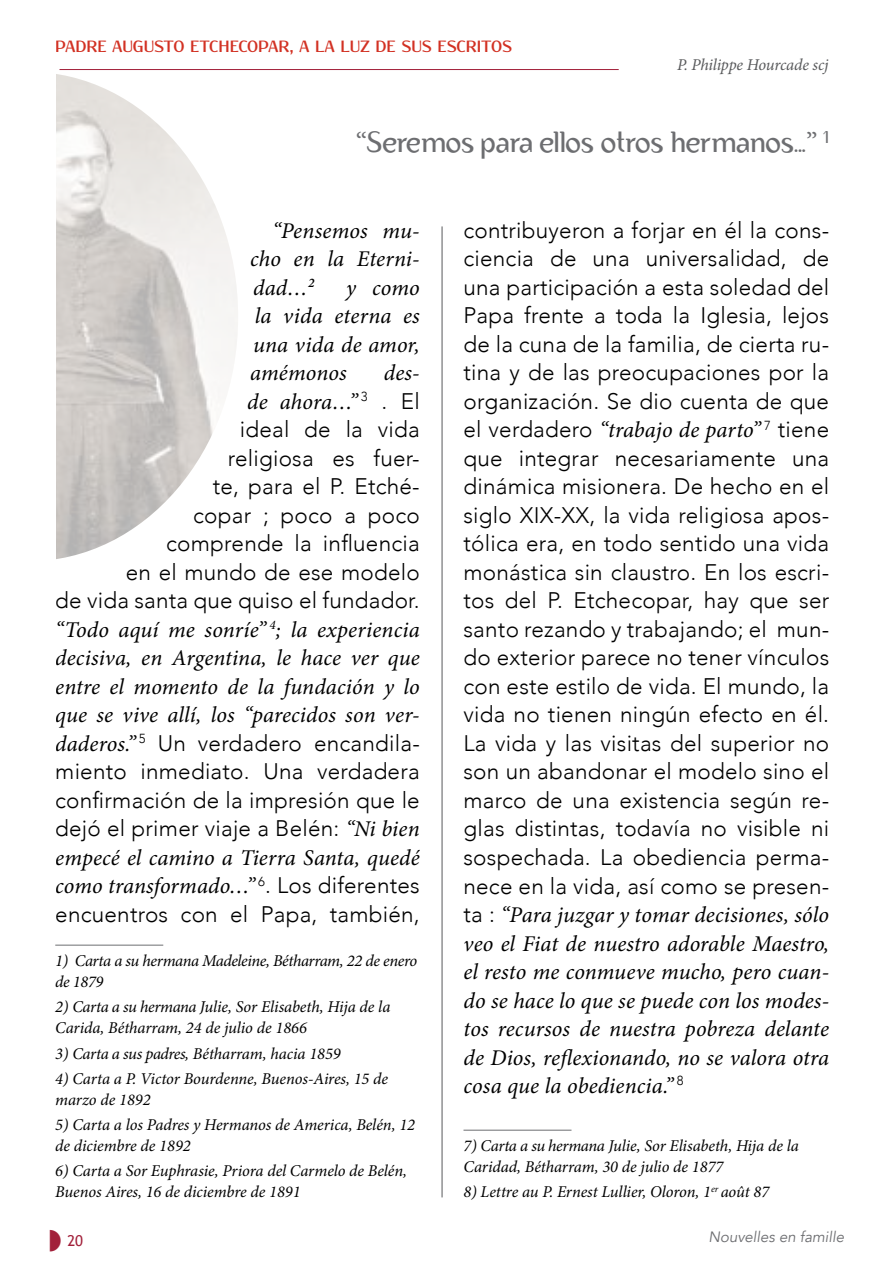
<style>
.page{position:relative;width:893px;height:1263px;background:#fff}
.page>*{position:absolute;margin:0;border:0;box-sizing:border-box;transform-origin:0 0}
.t1{font:28.5px "Bertolt Brecht";letter-spacing:-.01em;color:#6d6e71}
.t2{font:300 22.5px/28.5px "Avenir";letter-spacing:.01em;color:#000;text-align:justify}
.t3{font:italic 22.5px/28.5px "Minion Pro";letter-spacing:.005em;color:#000;text-align:justify}
.t4{font:700 18px "Resagokr";letter-spacing:-.005em;color:#d23123}
.t5{font:italic 16.5px/21px "Minion Pro";letter-spacing:-.01em;color:#000}
.t6{font:italic 16.5px "Minion Pro";letter-spacing:-.015em;color:#58595b}
.t7{font:italic 15px "Avenir";color:#6d6e71}
.t8{font:15px "Trebuchet MS";color:#a2203a}
.s1{font-family:"Minion Pro"}
.s2{font-family:"Avenir";font-weight:300;font-style:normal}
.s3{font-family:"Minion Pro";font-weight:400;font-style:italic}
</style>
<div class="page">
<hr style="left:442px;top:226px;width:1px;height:971px;background:#58595b">
<hr style="left:60px;top:69px;width:559px;height:1px;background:#a2203a">
<hr style="left:463px;top:1130px;width:108px;height:1px;background:#6d6e71">
<hr style="left:55px;top:945px;width:108px;height:1px;background:#6d6e71">
<img style="left:56px;top:74px;width:182px;height:485px">
<p class="t4" style="left:55px;top:37px;width:458px">PADRE AUGUSTO ETCHECOPAR, A LA LUZ DE SUS ESCRITOS</p>
<p class="t6" style="left:677px;top:53px;width:153px">P. Philippe Hourcade scj</p>
<p class="t1" style="left:356px;top:126px;width:475px"><span class="s1">“</span>Seremos para ellos otros hermanos...<span class="s1">”</span> <sup>1</sup></p>
<p class="t3" style="left:250px;top:216px;width:171px;text-indent:15px"><sup>1</sup>“Pensemos mu&shy;cho en la Eterni&shy;dad…<sup>2</sup></p>
<p class="t3" style="left:250px;top:273px;width:171px;text-indent:96px">y como la vida eterna es una vida de amor, amémonos</p>
<p class="t3" style="left:247px;top:359px;width:174px;text-align:right">des-<br>de ahora…” <sup>3</sup> <span class="s2">. El</span></p>
<p class="t2" style="left:55px;top:415px;width:366px;text-align:right">ideal de la vida<br>religiosa es fuer-<br>te, para el P. Etché-<br>copar ; poco a poco<br>comprende la influencia<br>en el mundo de ese modelo<br>de vida santa que quiso el fundador.</p>
<p class="t3" style="left:55px;top:615px;width:366px">“Todo aquí me sonríe” <sup>4</sup>; la experiencia decisiva, en Argentina, le hace ver que entre el momento de la fundación y lo que se vive allí, los “parecidos son ver-</p>
<p class="t2" style="left:55px;top:729px;width:366px"><span class="s3">daderos.”</span> <sup>5</sup> Un verdadero encandila&shy;miento inmediato. Una verdadera confirmación de la impresión que le dejó el primer viaje a Belén: <span class="s3">“Ni bien</span></p>
<p class="t3" style="left:55px;top:843px;width:366px">empecé el camino a Tierra Santa, quedé como transformado…” <sup>6</sup><span class="s2">. Los diferentes</span></p>
<p class="t2" style="left:55px;top:900px;width:366px">encuentros con el Papa, también,</p>
<p class="t5" style="left:55px;top:950px;width:363px">1) Carta a su hermana Madeleine, Bétharram, 22 de enero de 1879</p>
<p class="t5" style="left:55px;top:996px;width:337px">2) Carta a su hermana Julie, Sor Elisabeth, Hija de la<br>Carida, Bétharram, 24 de julio de 1866</p>
<p class="t5" style="left:55px;top:1043px;width:287px">3) Carta a sus padres, Bétharram, hacia 1859</p>
<p class="t5" style="left:55px;top:1068px;width:334px">4) Carta a P. Victor Bourdenne, Buenos-Aires, 15 de marzo de 1892</p>
<p class="t5" style="left:55px;top:1114px;width:361px">5) Carta a los Padres y Hermanos de America, Belén, 12 de diciembre de 1892</p>
<p class="t5" style="left:55px;top:1160px;width:353px">6) Carta a Sor Euphrasie, Priora del Carmelo de Belén,<br>Buenos Aires, 16 de diciembre de 1891</p>
<p class="t2" style="left:463px;top:216px;width:367px">contribuyeron a forjar en él la cons&shy;ciencia de una universalidad, de una participación a esta soledad del Papa frente a toda la Iglesia, lejos de la cuna de la familia, de cierta ru&shy;tina y de las preocupaciones por la organización. Se dio cuenta de que el verdadero <span class="s3">“trabajo de parto”</span> <sup>7</sup> tiene que integrar necesariamente una dinámica misionera. De hecho en el siglo XIX-XX, la vida religiosa apos&shy;tólica era, en todo sentido una vida monástica sin claustro. En los escri&shy;tos del P. Etchecopar, hay que ser santo rezando y trabajando; el mun&shy;do exterior parece no tener vínculos con este estilo de vida. El mundo, la vida no tienen ningún efecto en él.<br>La vida y las visitas del superior no son un abandonar el modelo sino el marco de una existencia según re&shy;glas distintas, todavía no visible ni sospechada. La obediencia perma&shy;nece en la vida, así como se presen-</p>
<p class="t3" style="left:463px;top:900px;width:367px"><span class="s2">ta :</span> “Para juzgar y tomar decisiones, sólo veo el Fiat de nuestro adorable Maestro, el resto me conmueve mucho, pero cuan&shy;do se hace lo que se puede con los modes&shy;tos recursos de nuestra pobreza delante de Dios, reflexionando, no se valora otra cosa que la obediencia.” <sup>8</sup></p>
<p class="t5" style="left:463px;top:1135px;width:337px">7) Carta a su hermana Julie, Sor Elisabeth, Hija de la<br>Caridad, Bétharram, 30 de julio de 1877</p>
<p class="t5" style="left:463px;top:1181px;width:307px">8) Lettre au P. Ernest Lullier, Oloron, 1<sup>er</sup> août 87</p>
<p class="t8" style="left:67px;top:1232px;width:17px">20</p>
<p class="t7" style="left:708px;top:1228px;width:137px">Nouvelles en famille</p>
</div>
